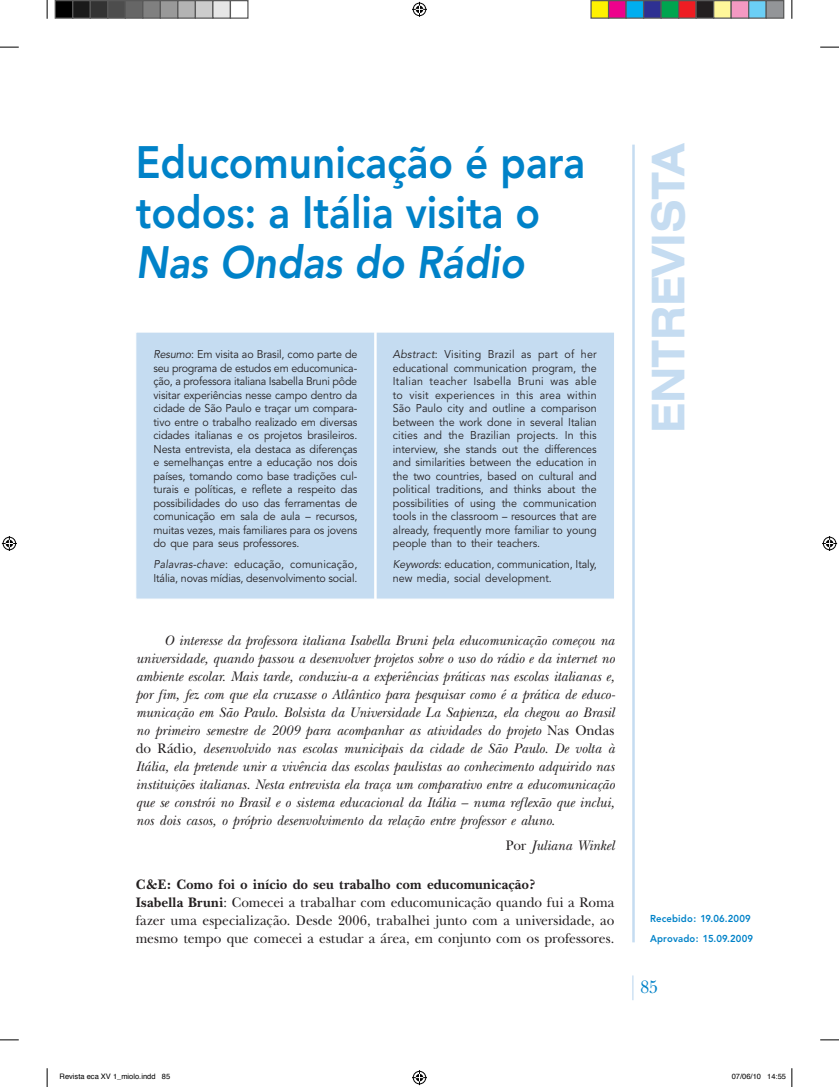
<style>
.page{position:relative;width:839px;height:1087px;background:#fff}
.page>*{position:absolute;margin:0;border:0;box-sizing:border-box;transform-origin:0 0}
.t1{font:800 45px/50px "Avenir";color:#0082c8;scale:.9 1}
.t2{font:italic 800 45px "Avenir";color:#0082c8;scale:.9 1}
.t3{font:700 expanded 45px "Swiss 721 BT";color:#c5dcf1;scale:.88 1}
.t4{font:18.75px "New Baskerville";color:#0082c8;scale:.9 1}
.t5{font:italic 14.38px/18px "New Baskerville";color:#231f20;text-align:justify;scale:.95 1}
.t6{font:14.38px/18px "New Baskerville";letter-spacing:-.005em;color:#231f20;scale:.95 1}
.t7{font:11.25px/13.5px "Avenir";letter-spacing:-.005em;color:#231f20;text-align:justify;scale:.95 1}
.t8{font:800 10px/20px "Avenir";letter-spacing:.015em;color:#0082c8;scale:.95 1}
.t9{font:7.5px "Helvetica";color:#000}
.s1{font-style:italic}
.s2{font-style:normal}
.s3{font-weight:700}
</style>
<div class="page">
<hr style="left:632px;top:145px;width:2px;height:797px;background:#c5dcf1">
<svg style="left:632px;top:975px;width:1px;height:25px"></svg>
<div style="left:136px;top:332px;width:478px;height:267px;background:#c5dcf1;border:1px solid #fff"></div>
<hr style="left:374px;top:332px;width:2px;height:267px;background:#fff">
<svg style="left:0;top:46px;width:19px;height:2px"></svg>
<svg style="left:820px;top:46px;width:18px;height:2px"></svg>
<svg style="left:0;top:1039px;width:19px;height:1px"></svg>
<svg style="left:820px;top:1039px;width:18px;height:1px"></svg>
<svg style="left:46px;top:0;width:2px;height:19px"></svg>
<svg style="left:46px;top:1068px;width:2px;height:18px"></svg>
<svg style="left:791px;top:0;width:1px;height:19px"></svg>
<svg style="left:412px;top:2px;width:15px;height:15px"></svg>
<svg style="left:412px;top:1070px;width:15px;height:14px"></svg>
<svg style="left:2px;top:536px;width:15px;height:15px"></svg>
<svg style="left:822px;top:536px;width:14px;height:15px"></svg>
<div style="left:55px;top:1px;width:18px;height:17px;background:#000"></div>
<div style="left:55px;top:0;width:18px;height:19px;border:1px solid #595959"></div>
<div style="left:73px;top:1px;width:17px;height:17px;background:#1a1a1a"></div>
<div style="left:72px;top:0;width:19px;height:19px;border:1px solid #595959"></div>
<div style="left:90px;top:1px;width:18px;height:17px;background:#333"></div>
<div style="left:90px;top:0;width:18px;height:19px;border:1px solid #595959"></div>
<div style="left:108px;top:1px;width:17px;height:17px;background:#4d4d4d"></div>
<div style="left:107px;top:0;width:19px;height:19px;border:1px solid #595959"></div>
<div style="left:125px;top:1px;width:18px;height:17px;background:#666"></div>
<div style="left:125px;top:0;width:18px;height:19px;border:1px solid #595959"></div>
<div style="left:143px;top:1px;width:17px;height:17px;background:#808080"></div>
<div style="left:142px;top:0;width:19px;height:19px;border:1px solid #595959"></div>
<div style="left:160px;top:1px;width:18px;height:17px;background:#999"></div>
<div style="left:160px;top:0;width:18px;height:19px;border:1px solid #595959"></div>
<div style="left:178px;top:1px;width:17px;height:17px;background:#b3b3b3"></div>
<div style="left:177px;top:0;width:19px;height:19px;border:1px solid #595959"></div>
<div style="left:195px;top:1px;width:18px;height:17px;background:#ccc"></div>
<div style="left:195px;top:0;width:18px;height:19px;border:1px solid #595959"></div>
<div style="left:213px;top:1px;width:17px;height:17px;background:#e6e6e6"></div>
<div style="left:212px;top:0;width:19px;height:19px;border:1px solid #595959"></div>
<div style="left:230px;top:0;width:18px;height:19px;border:1px solid #595959"></div>
<div style="left:591px;top:1px;width:17px;height:17px;background:#fff101"></div>
<div style="left:590px;top:0;width:19px;height:19px;border:1px solid #595959"></div>
<div style="left:608px;top:1px;width:18px;height:17px;background:#ed028c"></div>
<div style="left:607px;top:0;width:19px;height:19px;border:1px solid #595959"></div>
<div style="left:626px;top:1px;width:17px;height:17px;background:#00aeef"></div>
<div style="left:625px;top:0;width:19px;height:19px;border:1px solid #595959"></div>
<div style="left:643px;top:1px;width:18px;height:17px;background:#2e3092"></div>
<div style="left:642px;top:0;width:19px;height:19px;border:1px solid #595959"></div>
<div style="left:661px;top:1px;width:17px;height:17px;background:#00a54f"></div>
<div style="left:660px;top:0;width:19px;height:19px;border:1px solid #595959"></div>
<div style="left:678px;top:1px;width:18px;height:17px;background:#ee1d23"></div>
<div style="left:677px;top:0;width:19px;height:19px;border:1px solid #595959"></div>
<div style="left:696px;top:1px;width:17px;height:17px;background:#231f20"></div>
<div style="left:695px;top:0;width:19px;height:19px;border:1px solid #595959"></div>
<div style="left:713px;top:1px;width:18px;height:17px;background:#fff79a"></div>
<div style="left:712px;top:0;width:19px;height:19px;border:1px solid #595959"></div>
<div style="left:731px;top:1px;width:17px;height:17px;background:#f499c2"></div>
<div style="left:730px;top:0;width:19px;height:19px;border:1px solid #595959"></div>
<div style="left:748px;top:1px;width:18px;height:17px;background:#6bcff6"></div>
<div style="left:747px;top:0;width:19px;height:19px;border:1px solid #595959"></div>
<div style="left:766px;top:1px;width:17px;height:17px;background:#939598"></div>
<div style="left:765px;top:0;width:19px;height:19px;border:1px solid #595959"></div>
<svg style="left:791px;top:1068px;width:1px;height:18px"></svg>
<h1 class="t1" style="left:136px;top:138px;width:501px">Educomunicação é para todos: a Itália visita o</h1>
<h1 class="t2" style="left:136px;top:236px;width:433px">Nas Ondas do Rádio</h1>
<p class="t7" style="left:153px;top:348px;width:216px"><span class="s1">Resumo</span>: Em visita ao Brasil, como parte de seu programa de estudos em educomunica‑ ção, a professora italiana Isabella Bruni pôde visitar experiências nesse campo dentro da cidade de São Paulo e traçar um compara‑ tivo entre o trabalho realizado em diversas cidades italianas e os projetos brasileiros.<br>Nesta entrevista, ela destaca as diferenças e semelhanças entre a educação nos dois países, tomando como base tradições cul‑ turais e políticas, e reflete a respeito das possibilidades do uso das ferramentas de comunicação em sala de aula – recursos, muitas vezes, mais familiares para os jovens do que para seus professores.</p>
<p class="t7" style="left:153px;top:557px;width:216px"><span class="s1">Palavras‑chave</span>: educação, comunicação,<br>Itália, novas mídias, desenvolvimento social.</p>
<p class="t7" style="left:393px;top:348px;width:216px"><span class="s1">Abstract</span>: Visiting Brazil as part of her educational communication program, the Italian teacher Isabella Bruni was able to visit experiences in this area within São Paulo city and outline a comparison between the work done in several Italian cities and the Brazilian projects. In this interview, she stands out the differences and similarities between the education in the two countries, based on cultural and political traditions, and thinks about the possibilities of using the communication tools in the classroom – resources that are already, frequently more familiar to young people than to their teachers.</p>
<p class="t7" style="left:393px;top:557px;width:216px"><span class="s1">Keywords</span>: education, communication, Italy, new media, social development.</p>
<p class="t5" style="left:136px;top:631px;width:505px;text-indent:28px">O interesse da professora italiana Isabella Bruni pela educomunicação começou na universidade, quando passou a desenvolver projetos sobre o uso do rádio e da internet no ambiente escolar. Mais tarde, conduziu‑a a experiências práticas nas escolas italianas e, por fim, fez com que ela cruzasse o Atlântico para pesquisar como é a prática de educo‑ municação em São Paulo. Bolsista da Universidade La Sapienza, ela chegou ao Brasil no primeiro semestre de 2009 para acompanhar as atividades do projeto <span class="s2">Nas Ondas do Rádio</span>, desenvolvido nas escolas municipais da cidade de São Paulo. De volta à Itália, ela pretende unir a vivência das escolas paulistas ao conhecimento adquirido nas instituições italianas. Nesta entrevista ela traça um comparativo entre a educomunicação que se constrói no Brasil e o sistema educacional da Itália – numa reflexão que inclui, nos dois casos, o próprio desenvolvimento da relação entre professor e aluno.</p>
<p class="t5" style="left:506px;top:836px;width:116px"><span class="s2">Por</span> Juliana Winkel</p>
<p class="t6" style="left:136px;top:875px;width:505px"><span class="s3">C&amp;E: Como foi o início do seu trabalho com educomunicação?<br>Isabella Bruni</span>: Comecei a trabalhar com educomunicação quando fui a Roma fazer uma especialização. Desde 2006, trabalhei junto com a universidade, ao mesmo tempo que comecei a estudar a área, em conjunto com os professores.</p>
<h1 class="t3" style="left:641px;top:433px;width:332px;rotate:-90deg">entrevista</h1>
<p class="t8" style="left:649px;top:908px;width:110px">Recebido: 19.06.2009<br>Aprovado: 15.09.2009</p>
<h2 class="t4" style="left:640px;top:975px;width:21px">85</h2>
<p class="t9" style="left:60px;top:1070px;width:112px">Revista eca XV 1_miolo.indd 85</p>
<p class="t9" style="left:731px;top:1070px;width:56px">07/06/10 14:55</p>
</div>
